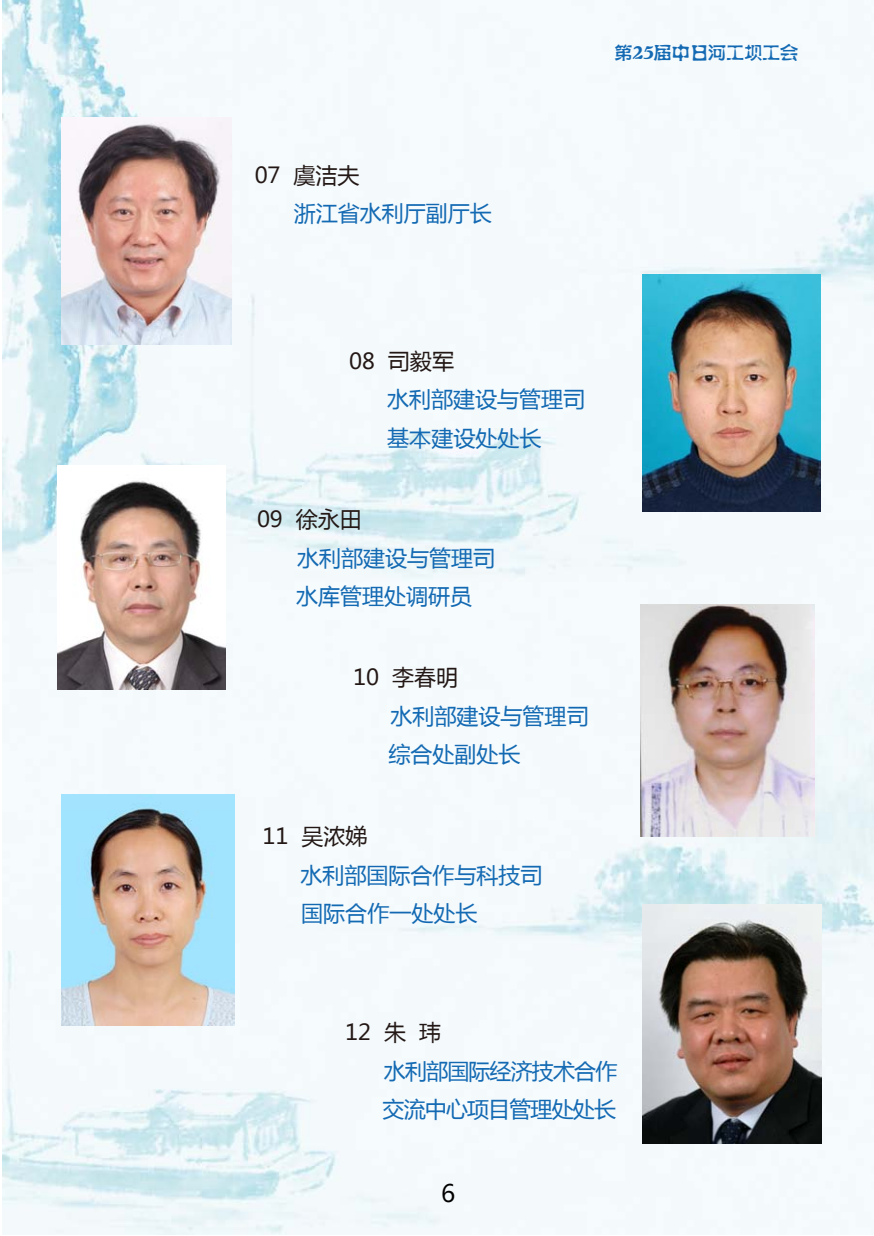
<style>
.page{position:relative;width:874px;height:1236px;background:#fff}
.page>*{position:absolute;margin:0;border:0;box-sizing:border-box;transform-origin:0 0}
.t1{font:24px "Microsoft Ya Hei";color:#000}
.t2{font:22px/38.4px "Microsoft Ya Hei";color:#136ab3}
.t3{font:22px "Microsoft Ya Hei";color:#231815}
.t4{font:22px/38.4px "Microsoft Ya Hei";letter-spacing:-.04em;color:#136ab3}
.t5{font:18px "FZSHHJW GB1 0";color:#136ab3}
</style>
<div class="page">
<img style="left:3px;top:0;width:870px;height:1234px">
<img style="left:61px;top:118px;width:170px;height:226px">
<img style="left:642px;top:275px;width:177px;height:237px">
<img style="left:639px;top:604px;width:174px;height:232px">
<img style="left:58px;top:465px;width:168px;height:224px">
<img style="left:61px;top:794px;width:173px;height:231px">
<img style="left:642px;top:905px;width:178px;height:238px">
<p class="t3" style="left:254px;top:160px;width:106px">07 虞洁夫</p>
<p class="t2" style="left:293px;top:193px;width:199px">浙江省水利厅副厅长</p>
<p class="t5" style="left:614px;top:41px;width:185px">第25届中日河工坝工会</p>
<p class="t3" style="left:349px;top:346px;width:106px">08 司毅军</p>
<p class="t2" style="left:387px;top:380px;width:200px">水利部建设与管理司基本建设处处长</p>
<p class="t3" style="left:257px;top:504px;width:106px">09 徐永田</p>
<p class="t2" style="left:296px;top:538px;width:200px">水利部建设与管理司水库管理处调研员</p>
<p class="t3" style="left:353px;top:663px;width:106px">10 李春明</p>
<p class="t2" style="left:388px;top:696px;width:201px">水利部建设与管理司综合处副处长</p>
<p class="t3" style="left:262px;top:821px;width:106px">11 吴浓娣</p>
<p class="t2" style="left:300px;top:855px;width:243px">水利部国际合作与科技司国际合作一处处长</p>
<p class="t3" style="left:345px;top:1017px;width:97px">12 朱 玮</p>
<p class="t4" style="left:382px;top:1051px;width:236px">水利部国际经济技术合作交流中心项目管理处处长</p>
<p class="t1" style="left:441px;top:1177px;width:16px">6</p>
</div>
